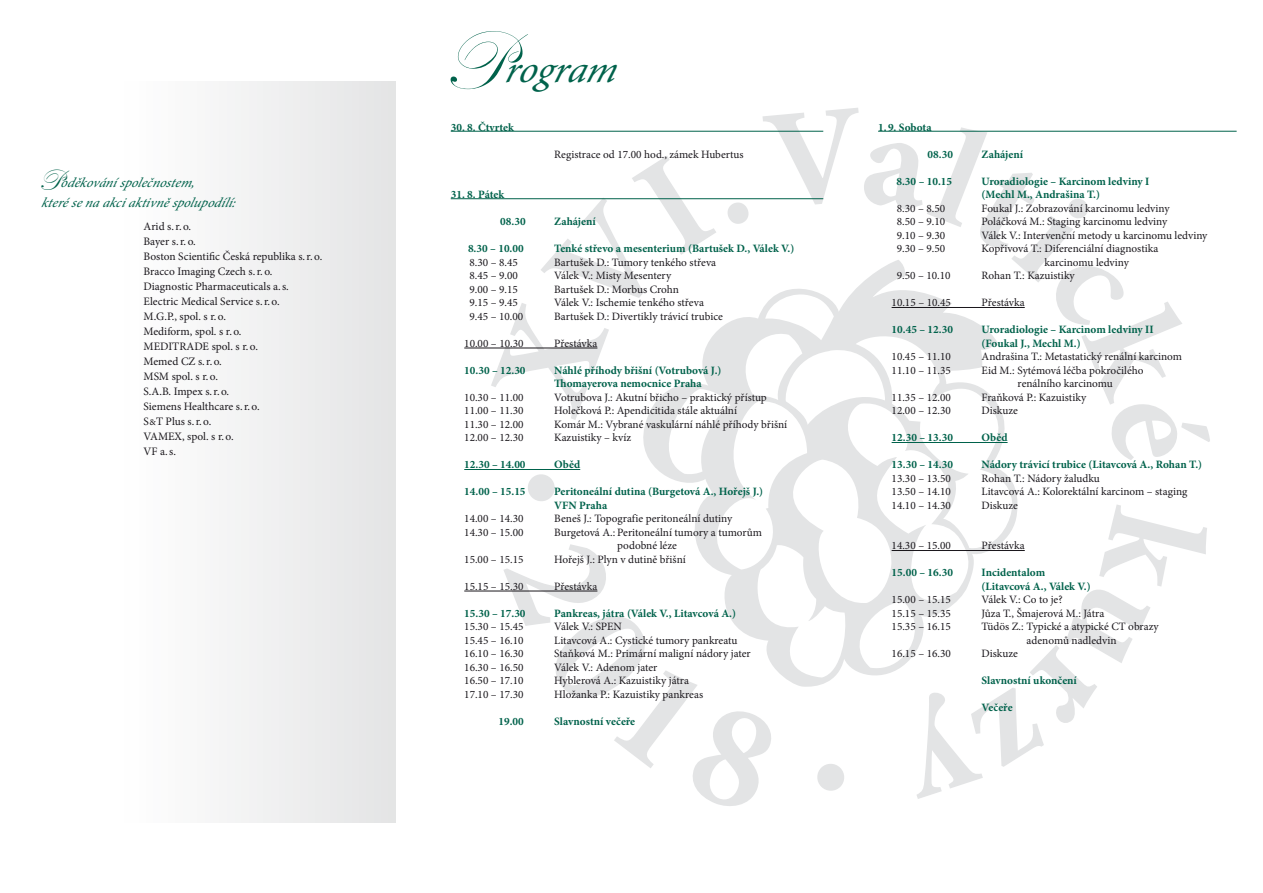
<style>
.page{position:relative;width:1263px;height:893px;background:#fff}
.page>*{position:absolute;margin:0;border:0;box-sizing:border-box;transform-origin:0 0}
.t1{font:italic 38.4px "Minion Pro";color:#00624b}
.t2{font:italic 13.8px/19.5px "Minion Pro";color:#00624b}
.t3{font:11.4px/15px "Minion Pro";color:#1a171c}
.t4{font:11.25px/13.5px "Minion Pro";color:#1a171c}
.t5{font:700 11.25px/13.5px "Minion Pro";color:#00624b}
.s1{font-family:"Kunstler Script";font-size:30.45px}
.s2{font-size:9px}
.s3{font-family:"Kunstler Script";font-size:85.2px}
</style>
<div class="page">
<svg style="left:643px;top:311px;width:375px;height:376px"></svg>
<svg style="left:491px;top:156px;width:225px;height:264px"></svg>
<svg style="left:727px;top:202px;width:22px;height:22px"></svg>
<svg style="left:762px;top:108px;width:448px;height:352px"></svg>
<svg style="left:916px;top:504px;width:291px;height:295px"></svg>
<svg style="left:528px;top:474px;width:27px;height:27px"></svg>
<svg style="left:817px;top:764px;width:27px;height:27px"></svg>
<svg style="left:503px;top:544px;width:271px;height:262px"></svg>
<div style="left:116px;top:82px;width:279px;height:740px;background:linear-gradient(to right,#fff,#e4e4e5)"></div>
<hr style="left:451px;top:131px;width:372px;height:1px;background:#00624b">
<hr style="left:451px;top:198px;width:372px;height:1px;background:#00624b">
<hr style="left:464px;top:348px;width:133px;height:1px;background:#1a171c">
<hr style="left:464px;top:469px;width:116px;height:1px;background:#00624b">
<hr style="left:464px;top:591px;width:133px;height:1px;background:#1a171c">
<hr style="left:878px;top:131px;width:358px;height:1px;background:#00624b">
<hr style="left:892px;top:307px;width:133px;height:1px;background:#1a171c">
<hr style="left:892px;top:442px;width:115px;height:1px;background:#00624b">
<hr style="left:892px;top:550px;width:133px;height:1px;background:#1a171c">
<p class="t2" style="left:38px;top:173px;width:204px"><span class="s1">P</span>oděkováníspolečnostem, kterésenaakciaktivněsp olup odílí:</p>
<p class="t3" style="left:144px;top:219px;width:180px">Arid s.r.o.<br>Bayer s.r.o.<br>Boston Scientific Česká republika s.r.o.<br>Bracco Imaging Czech s.r.o.<br>Diagnostic Pharmaceuticals a.s.<br>Electric Medical Service s.r.o.<br>M.G.P., spol. s r.o.<br>Mediform, spol. s r.o.<br>MEDITRADE spol. s r.o.<br>Memed CZ s.r.o.<br>MSM spol. s r.o.<br>S.A.B. Impex s.r.o.<br>Siemens Healthcare s.r.o.<br>S<span class="s2">&amp;</span>T Plus s.r.o.<br>VAMEX, spol. s r.o.<br>VF a.s.</p>
<h1 class="t1" style="left:440px;top:43px;width:191px"><span class="s3">P</span>rogram</h1>
<p class="t5" style="left:451px;top:120px;width:65px">30. 8. Čtvrtek</p>
<p class="t4" style="left:554px;top:148px;width:191px">Registrace od 17.00 hod., zámek Hubertus</p>
<p class="t5" style="left:451px;top:188px;width:55px">31. 8. Pátek</p>
<p class="t5" style="left:500px;top:215px;width:27px">08.30</p>
<p class="t5" style="left:554px;top:215px;width:43px">Zahájení</p>
<p class="t5" style="left:468px;top:242px;width:57px">8.30 – 10.00</p>
<p class="t5" style="left:554px;top:242px;width:242px">Tenké střevo a mesenterium (Bartušek D., Válek V.)</p>
<p class="t4" style="left:469px;top:256px;width:50px">8.30 – 8.45</p>
<p class="t4" style="left:554px;top:256px;width:163px">Bartušek D.: Tumory tenkého střeva</p>
<p class="t4" style="left:469px;top:269px;width:50px">8.45 – 9.00</p>
<p class="t4" style="left:554px;top:269px;width:118px">Válek V.: Misty Mesentery</p>
<p class="t4" style="left:469px;top:283px;width:50px">9.00 – 9.15</p>
<p class="t4" style="left:554px;top:283px;width:126px">Bartušek D.: Morbus Crohn</p>
<p class="t4" style="left:469px;top:296px;width:50px">9.15 – 9.45</p>
<p class="t4" style="left:554px;top:296px;width:151px">Válek V.: Ischemie tenkého střeva</p>
<p class="t4" style="left:469px;top:310px;width:55px">9.45 – 10.00</p>
<p class="t4" style="left:554px;top:310px;width:170px">Bartušek D.: Divertikly trávicí trubice</p>
<p class="t4" style="left:464px;top:337px;width:61px">10.00 – 10.30</p>
<p class="t4" style="left:554px;top:337px;width:45px">Přestávka</p>
<p class="t5" style="left:464px;top:363px;width:63px">10.30 – 12.30</p>
<p class="t5" style="left:554px;top:363px;width:169px">Náhlé příhody břišní (Votrubová J.)<br>Thomayerova nemocnice Praha</p>
<p class="t4" style="left:464px;top:391px;width:61px">10.30 – 11.00</p>
<p class="t4" style="left:554px;top:391px;width:214px">Votrubova J.: Akutní břicho – praktický přístup</p>
<p class="t4" style="left:464px;top:404px;width:61px">11.00 – 11.30</p>
<p class="t4" style="left:554px;top:404px;width:184px">Holečková P.: Apendicitida stále aktuální</p>
<p class="t4" style="left:464px;top:418px;width:61px">11.30 – 12.00</p>
<p class="t4" style="left:554px;top:418px;width:235px">Komár M.: Vybrané vaskulární náhlé příhody břišní</p>
<p class="t4" style="left:464px;top:431px;width:61px">12.00 – 12.30</p>
<p class="t4" style="left:554px;top:431px;width:78px">Kazuistiky – kvíz</p>
<p class="t5" style="left:464px;top:458px;width:63px">12.30 – 14.00</p>
<p class="t5" style="left:554px;top:458px;width:27px">Oběd</p>
<p class="t5" style="left:464px;top:485px;width:63px">14.00 – 15.15</p>
<p class="t5" style="left:554px;top:485px;width:210px">Peritoneální dutina (Burgetová A., Hořejš J.)<br>VFN Praha</p>
<p class="t4" style="left:464px;top:512px;width:61px">14.00 – 14.30</p>
<p class="t4" style="left:554px;top:512px;width:180px">Beneš J.: Topografie peritoneální dutiny</p>
<p class="t4" style="left:464px;top:526px;width:61px">14.30 – 15.00</p>
<p class="t4" style="left:617px;top:526px;width:146px;text-indent:-63px">Burgetová A.: Peritoneální tumory a tumorům podobné léze</p>
<p class="t4" style="left:464px;top:553px;width:61px">15.00 – 15.15</p>
<p class="t4" style="left:554px;top:553px;width:133px">Hořejš J.: Plyn v dutině břišní</p>
<p class="t4" style="left:464px;top:580px;width:61px">15.15 – 15.30</p>
<p class="t4" style="left:554px;top:580px;width:45px">Přestávka</p>
<p class="t5" style="left:464px;top:606px;width:63px">15.30 – 17.30</p>
<p class="t5" style="left:554px;top:606px;width:183px">Pankreas, játra (Válek V., Litavcová A.)</p>
<p class="t4" style="left:464px;top:620px;width:61px">15.30 – 15.45</p>
<p class="t4" style="left:554px;top:620px;width:69px">Válek V.: SPEN</p>
<p class="t4" style="left:464px;top:634px;width:61px">15.45 – 16.10</p>
<p class="t4" style="left:554px;top:634px;width:185px">Litavcová A.: Cystické tumory pankreatu</p>
<p class="t4" style="left:464px;top:647px;width:61px">16.10 – 16.30</p>
<p class="t4" style="left:554px;top:647px;width:198px">Staňková M.: Primární maligní nádory jater</p>
<p class="t4" style="left:464px;top:661px;width:61px">16.30 – 16.50</p>
<p class="t4" style="left:554px;top:661px;width:105px">Válek V.: Adenom jater</p>
<p class="t4" style="left:464px;top:674px;width:61px">16.50 – 17.10</p>
<p class="t4" style="left:554px;top:674px;width:136px">Hyblerová A.: Kazuistiky játra</p>
<p class="t4" style="left:464px;top:688px;width:61px">17.10 – 17.30</p>
<p class="t4" style="left:554px;top:688px;width:150px">Hložanka P.: Kazuistiky pankreas</p>
<p class="t5" style="left:498px;top:714px;width:27px">19.00</p>
<p class="t5" style="left:554px;top:714px;width:82px">Slavnostní večeře</p>
<p class="t5" style="left:878px;top:120px;width:55px">1. 9. Sobota</p>
<p class="t5" style="left:928px;top:147px;width:27px">08.30</p>
<p class="t5" style="left:982px;top:147px;width:43px">Zahájení</p>
<p class="t5" style="left:896px;top:174px;width:57px">8.30 – 10.15</p>
<p class="t5" style="left:982px;top:174px;width:169px">Uroradiologie – Karcinom ledviny I (Mechl M., Andrašina T.)</p>
<p class="t4" style="left:897px;top:202px;width:50px">8.30 – 8.50</p>
<p class="t4" style="left:982px;top:202px;width:189px">Foukal J.: Zobrazování karcinomu ledviny</p>
<p class="t4" style="left:897px;top:215px;width:50px">8.50 – 9.10</p>
<p class="t4" style="left:982px;top:215px;width:187px">Poláčková M.: Staging karcinomu ledviny</p>
<p class="t4" style="left:897px;top:229px;width:50px">9.10 – 9.30</p>
<p class="t4" style="left:982px;top:229px;width:227px">Válek V.: Intervenční metody u karcinomu ledviny</p>
<p class="t4" style="left:897px;top:242px;width:50px">9.30 – 9.50</p>
<p class="t4" style="left:1045px;top:242px;width:115px;text-indent:-63px">Kopřivová T.: Diferenciální diagnostika karcinomu ledviny</p>
<p class="t4" style="left:897px;top:269px;width:55px">9.50 – 10.10</p>
<p class="t4" style="left:982px;top:269px;width:95px">Rohan T.: Kazuistiky</p>
<p class="t4" style="left:892px;top:296px;width:61px">10.15 – 10.45</p>
<p class="t4" style="left:982px;top:296px;width:45px">Přestávka</p>
<p class="t5" style="left:892px;top:323px;width:63px">10.45 – 12.30</p>
<p class="t5" style="left:982px;top:323px;width:174px">Uroradiologie – Karcinom ledviny II (Foukal J., Mechl M.)</p>
<p class="t4" style="left:892px;top:350px;width:61px">10.45 – 11.10</p>
<p class="t4" style="left:982px;top:350px;width:202px">Andrašina T.: Metastatický renální karcinom</p>
<p class="t4" style="left:892px;top:364px;width:61px">11.10 – 11.35</p>
<p class="t4" style="left:982px;top:364px;width:163px;text-align:center">Eid M.: Sytémová léčba pokročilého renálního karcinomu</p>
<p class="t4" style="left:892px;top:391px;width:61px">11.35 – 12.00</p>
<p class="t4" style="left:982px;top:391px;width:106px">Fraňková P.: Kazuistiky</p>
<p class="t4" style="left:892px;top:404px;width:61px">12.00 – 12.30</p>
<p class="t4" style="left:982px;top:404px;width:38px">Diskuze</p>
<p class="t5" style="left:892px;top:431px;width:63px">12.30 – 13.30</p>
<p class="t5" style="left:982px;top:431px;width:27px">Oběd</p>
<p class="t5" style="left:892px;top:458px;width:63px">13.30 – 14.30</p>
<p class="t5" style="left:982px;top:458px;width:222px">Nádory trávicí trubice (Litavcová A., Rohan T.)</p>
<p class="t4" style="left:892px;top:472px;width:61px">13.30 – 13.50</p>
<p class="t4" style="left:982px;top:472px;width:120px">Rohan T.: Nádory žaludku</p>
<p class="t4" style="left:892px;top:485px;width:61px">13.50 – 14.10</p>
<p class="t4" style="left:982px;top:485px;width:207px">Litavcová A.: Kolorektální karcinom – staging</p>
<p class="t4" style="left:892px;top:499px;width:61px">14.10 – 14.30</p>
<p class="t4" style="left:982px;top:499px;width:38px">Diskuze</p>
<p class="t4" style="left:892px;top:539px;width:61px">14.30 – 15.00</p>
<p class="t4" style="left:982px;top:539px;width:45px">Přestávka</p>
<p class="t5" style="left:892px;top:566px;width:63px">15.00 – 16.30</p>
<p class="t5" style="left:982px;top:566px;width:111px">Incidentalom (Litavcová A., Válek V.)</p>
<p class="t4" style="left:892px;top:593px;width:61px">15.00 – 15.15</p>
<p class="t4" style="left:982px;top:593px;width:83px">Válek V.: Co to je?</p>
<p class="t4" style="left:892px;top:607px;width:61px">15.15 – 15.35</p>
<p class="t4" style="left:982px;top:607px;width:124px">Jůza T., Šmajerová M.: Játra</p>
<p class="t4" style="left:892px;top:620px;width:61px">15.35 – 16.15</p>
<p class="t4" style="left:982px;top:620px;width:178px;text-align:center">Tüdös Z.: Typické a atypické CT obrazy adenomů nadledvin</p>
<p class="t4" style="left:892px;top:647px;width:61px">16.15 – 16.30</p>
<p class="t4" style="left:982px;top:647px;width:38px">Diskuze</p>
<p class="t5" style="left:982px;top:674px;width:97px">Slavnostní ukončení</p>
<p class="t5" style="left:982px;top:701px;width:33px">Večeře</p>
</div>
